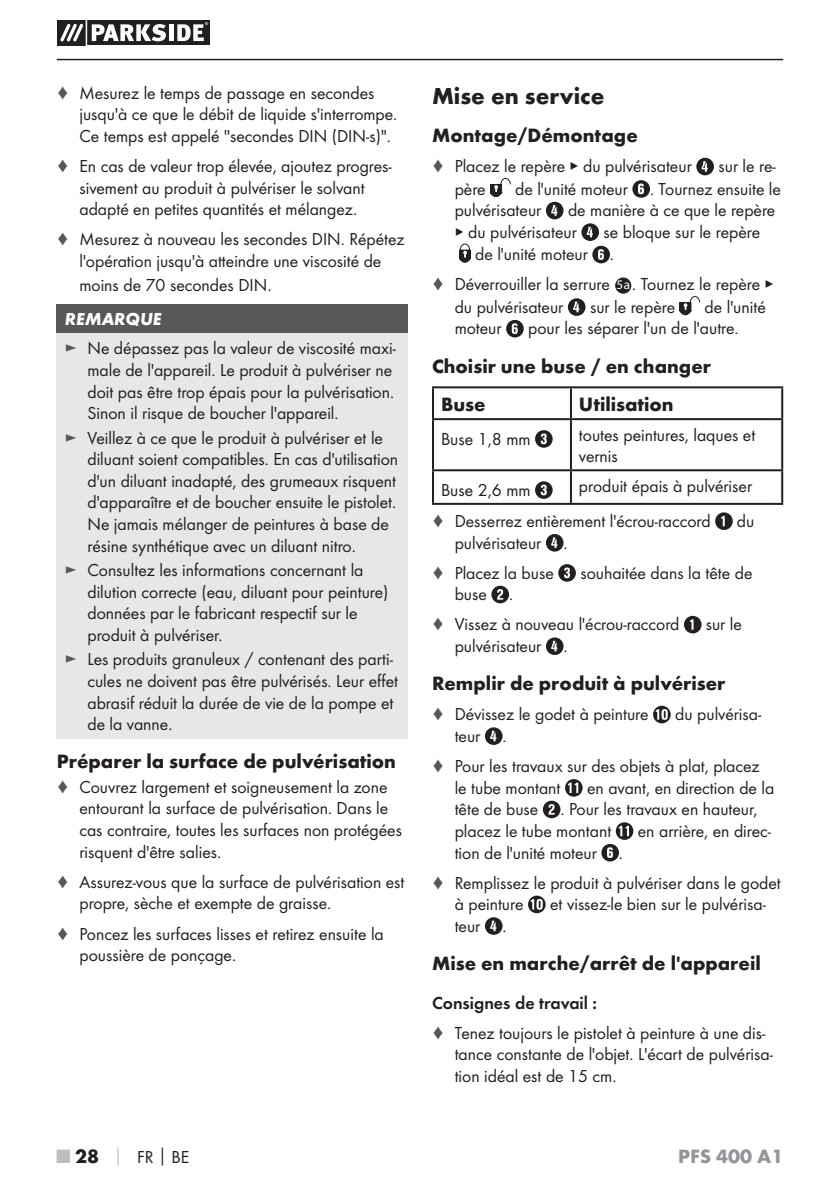
<style>
.page{position:relative;width:840px;height:1191px;background:#fff}
.page>*{position:absolute;margin:0;border:0;box-sizing:border-box;transform-origin:0 0}
.t1{font:700 24px "Futura";color:#231f20}
.t2{font:700 20px/38.4px "Futura";color:#231f20}
.t3{font:700 20px "Futura";color:#939598}
.t4{font:18px/21.6px "Futura Boo";color:#231f20}
.t5{font:18px "Futura Dem";color:#231f20}
.t6{font:italic 700 18px "Futura";color:#fff}
.s1{color:#57585a}
.s2{font-family:"Myriad";font-size:13.2px;color:#fff}
.s3{font-family:"Futura";font-weight:700;font-size:20px;color:#bcbdc0}
.s4{font-family:"Futura";font-weight:700;font-size:20px}
.s5{font-family:"Futura";font-weight:700;color:#bcbdc0}
.s6{font-family:"Futura";font-weight:700}
</style>
<div class="page">
<hr style="left:57px;top:59px;width:725px;height:1px;background:#231f20">
<svg style="left:57px;top:21px;width:152px;height:24px"></svg>
<div style="left:57px;top:304px;width:351px;height:29px;background:#57585a"></div>
<div style="left:57px;top:333px;width:351px;height:405px;background:#e6e7e9"></div>
<svg style="left:696px;top:158px;width:17px;height:17px"></svg>
<svg style="left:490px;top:178px;width:20px;height:19px"></svg>
<svg style="left:632px;top:180px;width:17px;height:18px"></svg>
<svg style="left:546px;top:202px;width:17px;height:17px"></svg>
<svg style="left:459px;top:243px;width:11px;height:19px"></svg>
<svg style="left:581px;top:223px;width:28px;height:40px"></svg>
<div style="left:615px;top:278px;width:15px;height:15px;background:#231f20;border-radius:50%"></div>
<div style="left:615px;top:278px;width:15px;height:15px;border:1px solid #231f20;border-radius:50%"></div>
<svg style="left:568px;top:298px;width:17px;height:18px"></svg>
<svg style="left:679px;top:296px;width:20px;height:20px"></svg>
<svg style="left:506px;top:320px;width:17px;height:17px"></svg>
<hr style="left:432px;top:386px;width:138px;height:2px;background:#231f20">
<hr style="left:432px;top:388px;width:2px;height:30px;background:#231f20">
<hr style="left:570px;top:386px;width:212px;height:2px;background:#231f20">
<hr style="left:569px;top:388px;width:2px;height:30px;background:#231f20">
<hr style="left:780px;top:388px;width:2px;height:30px;background:#231f20">
<hr style="left:432px;top:418px;width:138px;height:2px;background:#231f20">
<hr style="left:432px;top:420px;width:2px;height:49px;background:#231f20">
<hr style="left:570px;top:418px;width:212px;height:2px;background:#231f20">
<hr style="left:569px;top:420px;width:2px;height:49px;background:#231f20">
<hr style="left:780px;top:420px;width:2px;height:49px;background:#231f20">
<hr style="left:432px;top:469px;width:138px;height:2px;background:#231f20">
<hr style="left:432px;top:471px;width:2px;height:32px;background:#231f20">
<hr style="left:570px;top:469px;width:212px;height:2px;background:#231f20">
<hr style="left:569px;top:471px;width:2px;height:32px;background:#231f20">
<hr style="left:780px;top:471px;width:2px;height:32px;background:#231f20">
<hr style="left:432px;top:503px;width:138px;height:2px;background:#231f20">
<hr style="left:570px;top:503px;width:212px;height:2px;background:#231f20">
<svg style="left:535px;top:430px;width:17px;height:18px"></svg>
<svg style="left:535px;top:481px;width:17px;height:18px"></svg>
<svg style="left:715px;top:512px;width:17px;height:18px"></svg>
<svg style="left:546px;top:534px;width:17px;height:17px"></svg>
<svg style="left:558px;top:564px;width:17px;height:17px"></svg>
<svg style="left:491px;top:586px;width:17px;height:17px"></svg>
<svg style="left:684px;top:616px;width:17px;height:17px"></svg>
<svg style="left:546px;top:637px;width:17px;height:18px"></svg>
<svg style="left:653px;top:706px;width:17px;height:17px"></svg>
<svg style="left:485px;top:727px;width:17px;height:18px"></svg>
<svg style="left:542px;top:779px;width:40px;height:39px"></svg>
<svg style="left:601px;top:822px;width:32px;height:39px"></svg>
<svg style="left:528px;top:895px;width:17px;height:18px"></svg>
<svg style="left:485px;top:917px;width:17px;height:17px"></svg>
<p class="t4" style="left:79px;top:83px;width:319px;text-indent:-23px"><span class="s1">♦</span> Mesurez le temps de passage en secondes jusqu'à ce que le débit de liquide s'interrompe.<br>Ce temps est appelé ''secondes DIN (DIN-s)''.</p>
<p class="t4" style="left:79px;top:156px;width:314px;text-indent:-23px"><span class="s1">♦</span> En cas de valeur trop élevée, ajoutez progres&shy;sivement au produit à pulvériser le solvant adapté en petites quantités et mélangez.</p>
<p class="t4" style="left:57px;top:229px;width:349px;text-align:center"><span class="s1">♦</span> Mesurez à nouveau les secondes DIN. Répétez l'opération jusqu'à atteindre une viscosité de</p>
<p class="t4" style="left:79px;top:275px;width:193px">moins de 70 secondes DIN.</p>
<p class="t6" style="left:65px;top:313px;width:98px">REMARQUE</p>
<p class="t4" style="left:87px;top:338px;width:310px;text-indent:-23px"><span class="s1">►</span> Ne dépassez pas la valeur de viscosité maxi&shy;male de l'appareil. Le produit à pulvériser ne doit pas être trop épais pour la pulvérisation.<br>Sinon il risque de boucher l'appareil.</p>
<p class="t4" style="left:87px;top:428px;width:312px;text-indent:-23px"><span class="s1">►</span> Veillez à ce que le produit à pulvériser et le diluant soient compatibles. En cas d'utilisation d'un diluant inadapté, des grumeaux risquent d'apparaître et de boucher ensuite le pistolet.<br>Ne jamais mélanger de peintures à base de résine synthétique avec un diluant nitro.</p>
<p class="t4" style="left:87px;top:560px;width:302px;text-indent:-23px"><span class="s1">►</span> Consultez les informations concernant la dilution correcte (eau, diluant pour peinture) données par le fabricant respectif sur le produit à pulvériser.</p>
<p class="t4" style="left:87px;top:649px;width:312px;text-indent:-23px"><span class="s1">►</span> Les produits granuleux / contenant des parti&shy;cules ne doivent pas être pulvérisés. Leur effet abrasif réduit la durée de vie de la pompe et de la vanne.</p>
<p class="t2" style="left:57px;top:744px;width:340px">Préparer la surface de pulvérisation</p>
<p class="t4" style="left:79px;top:777px;width:324px;text-indent:-23px"><span class="s1">♦</span> Couvrez largement et soigneusement la zone entourant la surface de pulvérisation. Dans le cas contraire, toutes les surfaces non protégées risquent d'être salies.</p>
<p class="t4" style="left:79px;top:872px;width:326px;text-indent:-23px"><span class="s1">♦</span> Assurez-vous que la surface de pulvérisation est propre, sèche et exempte de graisse.</p>
<p class="t4" style="left:79px;top:923px;width:306px;text-indent:-23px"><span class="s1">♦</span> Poncez les surfaces lisses et retirez ensuite la poussière de ponçage.</p>
<h1 class="t1" style="left:432px;top:87px;width:174px">Mise en service</h1>
<p class="t2" style="left:432px;top:118px;width:207px">Montage/Démontage</p>
<p class="t4" style="left:432px;top:156px;width:261px"><span class="s1">♦</span> Placez le repère ▸ du pulvérisateur</p>
<p class="t4" style="left:718px;top:156px;width:59px">sur le re-</p>
<p class="t4" style="left:454px;top:179px;width:32px">père</p>
<p class="t4" style="left:454px;top:179px;width:327px;text-indent:60px">de l'unité moteur . Tournez ensuite le pulvérisateur</p>
<p class="t4" style="left:454px;top:200px;width:322px;text-indent:113px">de manière à ce que le repère ▸ du pulvérisateur</p>
<p class="t4" style="left:475px;top:222px;width:286px;line-height:22.4px;text-indent:128px">se bloque sur le repère de l'unité moteur .</p>
<p class="t4" style="left:454px;top:274px;width:320px;line-height:22.4px;text-indent:-23px"><span class="s1">♦</span> Déverrouiller la serrure <span class="s2">5a</span> . Tournez le repère ▸ du pulvérisateur</p>
<p class="t4" style="left:589px;top:297px;width:86px">sur le repère</p>
<p class="t4" style="left:704px;top:297px;width:63px">de l'unité</p>
<p class="t4" style="left:454px;top:319px;width:48px">moteur</p>
<p class="t4" style="left:528px;top:319px;width:212px">pour les séparer l'un de l'autre.</p>
<p class="t2" style="left:441px;top:348px;width:271px;text-indent:-9px">Choisir une buse / en changer<br>Buse</p>
<p class="t2" style="left:578px;top:387px;width:96px">Utilisation</p>
<p class="t4" style="left:441px;top:429px;width:91px">Buse 1,8 mm</p>
<p class="t4" style="left:578px;top:425px;width:178px">toutes peintures, laques et vernis</p>
<p class="t4" style="left:441px;top:480px;width:91px">Buse 2,6 mm</p>
<p class="t4" style="left:432px;top:469px;width:321px;line-height:35.2px;text-indent:147px">produit épais à pulvériser <span class="s1">♦</span> Desserrez entièrement l'écrou-raccord</p>
<p class="t4" style="left:736px;top:511px;width:19px">du</p>
<p class="t4" style="left:432px;top:528px;width:137px;line-height:30.2px;text-indent:23px">pulvérisateur . <span class="s1">♦</span> Placez la buse</p>
<p class="t4" style="left:580px;top:563px;width:173px">souhaitée dans la tête de</p>
<p class="t4" style="left:432px;top:580px;width:249px;line-height:30.2px;text-indent:23px">buse .<br><span class="s1">♦</span> Vissez à nouveau l'écrou-raccord</p>
<p class="t4" style="left:705px;top:614px;width:38px">sur le</p>
<p class="t4" style="left:454px;top:636px;width:114px">pulvérisateur .</p>
<p class="t2" style="left:432px;top:666px;width:295px">Remplir de produit à pulvériser</p>
<p class="t4" style="left:432px;top:704px;width:218px"><span class="s1">♦</span> Dévissez le godet à peinture</p>
<p class="t4" style="left:674px;top:704px;width:88px">du pulvérisa-</p>
<p class="t4" style="left:432px;top:722px;width:329px;line-height:30.2px;text-indent:23px">teur .<br><span class="s1">♦</span> Pour les travaux sur des objets à plat, placez</p>
<p class="t4" style="left:454px;top:778px;width:107px">le tube montant</p>
<p class="t4" style="left:454px;top:778px;width:321px;text-indent:132px">en avant, en direction de la tête de buse . Pour les travaux en hauteur, placez le tube montant</p>
<p class="t4" style="left:637px;top:821px;width:135px">en arrière, en direc-</p>
<p class="t4" style="left:432px;top:838px;width:350px;line-height:30.2px;text-indent:23px">tion de l'unité moteur .<br><span class="s1">♦</span> Remplissez le produit à pulvériser dans le godet</p>
<p class="t4" style="left:454px;top:894px;width:70px">à peinture</p>
<p class="t4" style="left:550px;top:894px;width:217px">et vissez-le bien sur le pulvérisa-</p>
<p class="t4" style="left:454px;top:916px;width:53px">teur .</p>
<p class="t2" style="left:432px;top:946px;width:330px">Mise en marche/arrêt de l'appareil</p>
<p class="t5" style="left:432px;top:994px;width:166px">Consignes de travail :</p>
<p class="t4" style="left:454px;top:1023px;width:319px;text-indent:-23px"><span class="s1">♦</span> Tenez toujours le pistolet à peinture à une dis&shy;tance constante de l'objet. L'écart de pulvérisa&shy;tion idéal est de 15 cm.</p>
<p class="t4" style="left:57px;top:1146px;width:134px"><span class="s3">■</span> <span class="s4">28</span> <span class="s5">│</span> FR<span class="s6">│</span>BE</p>
<p class="t3" style="left:677px;top:1148px;width:107px">PFS 400 A1</p>
</div>
